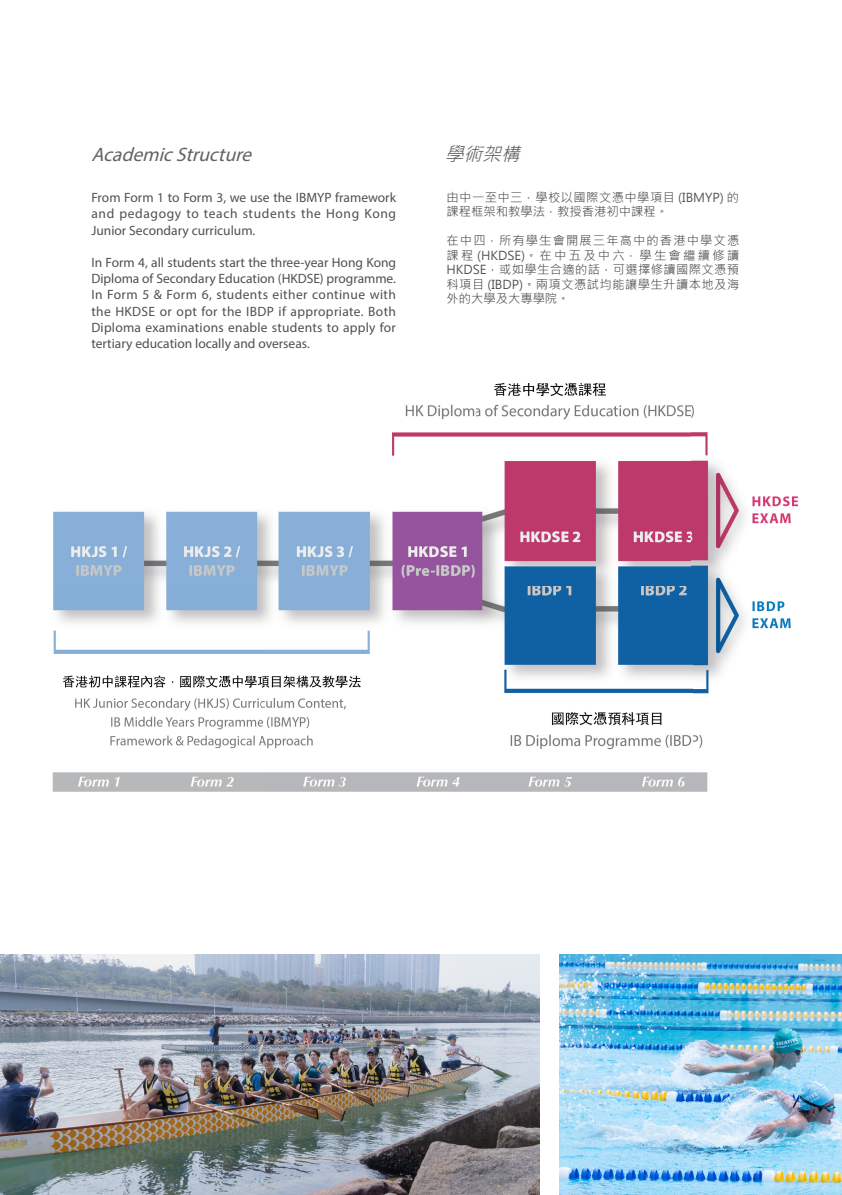
<style>
.page{position:relative;width:842px;height:1195px;background:#fff}
.page>*{position:absolute;margin:0;border:0;box-sizing:border-box;transform-origin:0 0}
.t1{font:italic 19.5px "Myriad Pro";color:#636366}
.t2{font:italic 18.75px "Microsoft Jheng Hei";color:#636366}
.t3{font:13.5px/16.2px "Myriad Pro";color:#505052;text-align:justify}
.t4{font:12.3px/14.4px "Microsoft Jheng Hei";letter-spacing:.03em;color:#505052;text-align:justify}
.t5{font:12.3px/14.4px "Microsoft Jheng Hei";color:#505052}
</style>
<div class="page">
<img style="left:52px;top:383px;width:747px;height:408px">
<img style="left:0;top:955px;width:539px;height:240px">
<img style="left:559px;top:955px;width:283px;height:240px">
<p class="t1" style="left:91px;top:142px;width:167px">AcademicStructure</p>
<p class="t2" style="left:445px;top:142px;width:83px">學術架構</p>
<p class="t3" style="left:91px;top:189px;width:306px">From Form 1 to Form 3, we use the IBMYP framework and pedagogy to teach students the Hong Kong Junior Secondary curriculum.</p>
<p class="t3" style="left:91px;top:254px;width:306px">In Form 4, all students start the three-year Hong Kong Diploma of Secondary Education (HKDSE) programme.<br>In Form 5 &amp; Form 6, students either continue with the HKDSE or opt for the IBDP if appropriate. Both Diploma examinations enable students to apply for tertiary education locally and overseas.</p>
<p class="t5" style="left:447px;top:190px;width:294px">由中一至中三，學校以國際文憑中學項目 (IBMYP) 的課程框架和教學法，教授香港初中課程。</p>
<p class="t4" style="left:447px;top:234px;width:294px">在中四，所有學生會開展三年高中的香港中學文憑課程 (HKDSE)。在中五及中六，學生會繼續修讀HKDSE，或如學生合適的話，可選擇修讀國際文憑預科項目 (IBDP)。兩項文憑試均能讓學生升讀本地及海外的大學及大專學院。</p>
</div>
